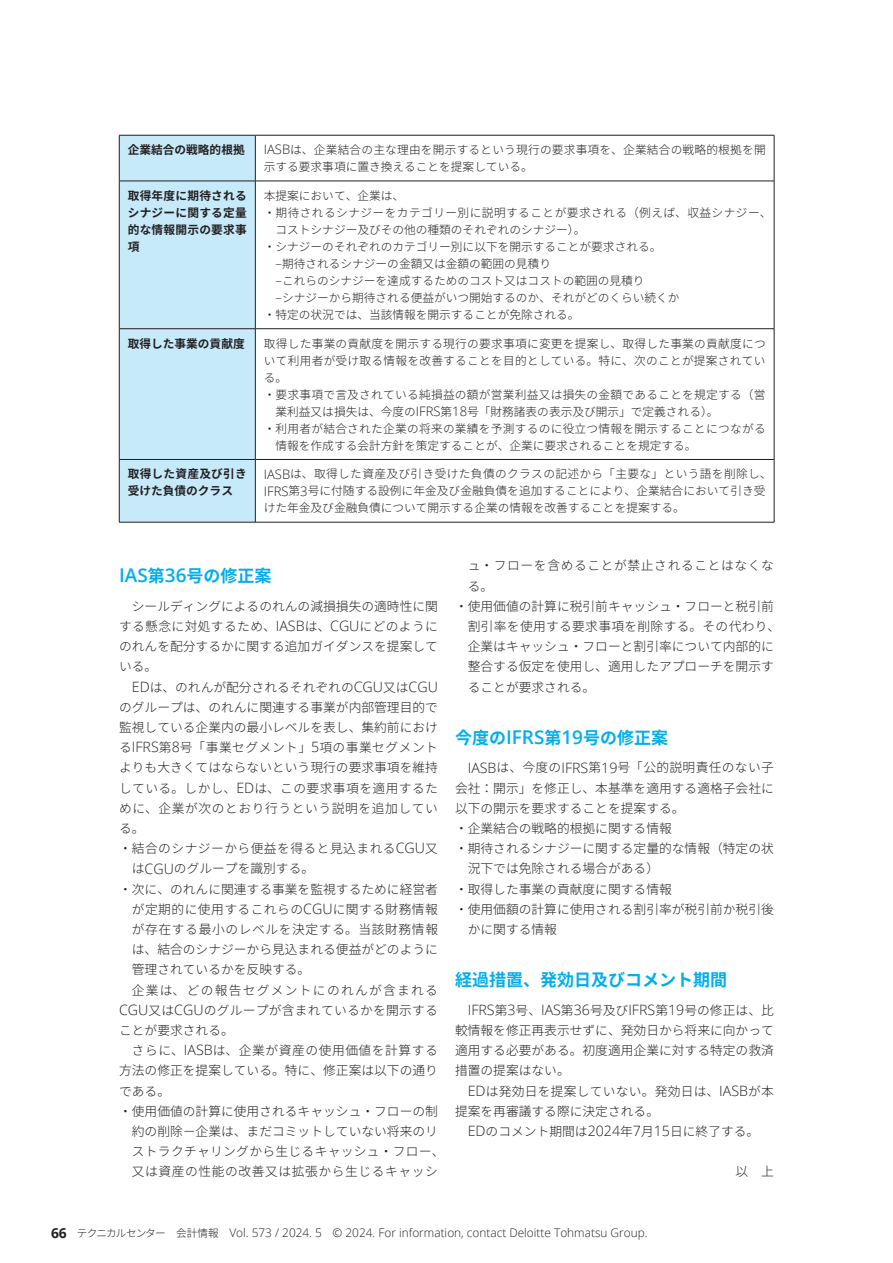
<style>
.page{position:relative;width:893px;height:1263px;background:#fff}
.page>*{position:absolute;margin:0;border:0;box-sizing:border-box;transform-origin:0 0}
.t1{font:700 16.95px "Noto Sans CJ Kjp";color:#00aeef}
.t2{font:300 14.25px "Open Sans";color:#231f20}
.t3{font:300 12.75px/20.2px "Noto Sans CJ Kjp";color:#231f20;text-align:justify}
.t4{font:300 12.75px "Noto Sans CJ Kjp";letter-spacing:.035em;color:#231f20}
.t5{font:300 12.75px "Noto Sans CJ Kjp";letter-spacing:.025em;color:#231f20}
.t6{font:300 12.75px "Noto Sans CJ Kjp";letter-spacing:.045em;color:#231f20}
.t7{font:300 12.75px/20.2px "Noto Sans CJ Kjp";letter-spacing:.02em;color:#231f20}
.t8{font:300 12.75px "Noto Sans CJ Kjp";letter-spacing:.05em;color:#231f20}
.t9{font:300 12.75px "Noto Sans CJ Kjp";letter-spacing:.1em;color:#231f20}
.t10{font:300 11.85px "Open Sans";color:#231f20}
.t11{font:300 11.7px/17px "Noto Sans CJ Kjp";letter-spacing:.005em;color:#231f20}
.t12{font:300 11.7px "Noto Sans CJ Kjp";letter-spacing:.025em;color:#231f20}
.t13{font:700 11.7px/17px "Noto Sans CJ Kjp";letter-spacing:.02em;color:#231f20;text-align:justify}
.t14{font:300 11.7px "Noto Sans CJ Kjp";letter-spacing:.04em;color:#231f20}
.t15{font:700 11.7px "Noto Sans CJ Kjp";color:#231f20}
.s1{font-family:"Open Sans";font-size:13.05px}
.s2{font-family:"Open Sans";font-weight:600;font-size:18.9px}
.s3{font-family:"Open Sans";font-size:14.25px}
.s4{font-family:"Noto Sans CJ Kjp";font-size:12.75px}
.s5{font-weight:700;font-size:13.8px}
.s6{font-family:"Noto Sans CJ Kjp";font-size:10.65px}
</style>
<div class="page">
<div style="left:120px;top:136px;width:135px;height:386px;background:#c6eafa"></div>
<svg style="left:256px;top:136px;width:518px;height:386px"></svg>
<hr style="left:119px;top:135px;width:136px;height:1px;background:#231f20">
<hr style="left:119px;top:135px;width:1px;height:46px;background:#231f20">
<hr style="left:255px;top:135px;width:519px;height:1px;background:#231f20">
<hr style="left:255px;top:135px;width:1px;height:46px;background:#231f20">
<hr style="left:774px;top:135px;width:1px;height:46px;background:#231f20">
<hr style="left:119px;top:181px;width:136px;height:1px;background:#231f20">
<hr style="left:119px;top:181px;width:1px;height:147px;background:#231f20">
<hr style="left:255px;top:181px;width:519px;height:1px;background:#231f20">
<hr style="left:255px;top:181px;width:1px;height:147px;background:#231f20">
<hr style="left:774px;top:181px;width:1px;height:147px;background:#231f20">
<hr style="left:119px;top:328px;width:136px;height:1px;background:#231f20">
<hr style="left:119px;top:329px;width:1px;height:130px;background:#231f20">
<hr style="left:255px;top:328px;width:519px;height:1px;background:#231f20">
<hr style="left:255px;top:329px;width:1px;height:130px;background:#231f20">
<hr style="left:774px;top:329px;width:1px;height:130px;background:#231f20">
<hr style="left:119px;top:459px;width:136px;height:1px;background:#231f20">
<hr style="left:119px;top:460px;width:1px;height:62px;background:#231f20">
<hr style="left:255px;top:459px;width:519px;height:1px;background:#231f20">
<hr style="left:255px;top:460px;width:1px;height:62px;background:#231f20">
<hr style="left:774px;top:460px;width:1px;height:62px;background:#231f20">
<hr style="left:119px;top:522px;width:136px;height:1px;background:#231f20">
<hr style="left:255px;top:522px;width:519px;height:1px;background:#231f20">
<p class="t15" style="left:128px;top:143px;width:118px">企業結合の戦略的根拠</p>
<p class="t11" style="left:264px;top:141px;width:503px"><span class="s1">IASB</span>は、企業結合の主な理由を開示するという現行の要求事項を、企業結合の戦略的根拠を開示する要求事項に置き換えることを提案している。</p>
<p class="t13" style="left:128px;top:187px;width:121px">取得年度に期待されるシナジーに関する定量的な情報開示の要求事項</p>
<p class="t11" style="left:264px;top:187px;width:142px">本提案において、企業は、</p>
<p class="t14" style="left:264px;top:206px;width:509px">・期待されるシナジーをカテゴリー別に説明することが要求される（例えば、収益シナジー、</p>
<p class="t11" style="left:276px;top:221px;width:311px">コストシナジー及びその他の種類のそれぞれのシナジー）。</p>
<p class="t11" style="left:264px;top:238px;width:399px">・シナジーのそれぞれのカテゴリー別に以下を開示することが要求される。</p>
<p class="t11" style="left:276px;top:255px;width:277px"><span class="s1">–</span> 期待されるシナジーの金額又は金額の範囲の見積り</p>
<p class="t11" style="left:276px;top:272px;width:371px"><span class="s1">–</span> これらのシナジーを達成するためのコスト又はコストの範囲の見積り</p>
<p class="t11" style="left:264px;top:289px;width:417px;text-indent:12px"><span class="s1">–</span> シナジーから期待される便益がいつ開始するのか、それがどのくらい続くか・特定の状況では、当該情報を開示することが免除される。</p>
<p class="t15" style="left:128px;top:337px;width:118px">取得した事業の貢献度</p>
<p class="t12" style="left:264px;top:337px;width:503px">取得した事業の貢献度を開示する現行の要求事項に変更を提案し、取得した事業の貢献度につ</p>
<p class="t12" style="left:264px;top:354px;width:503px">いて利用者が受け取る情報を改善することを目的としている。特に、次のことが提案されてい</p>
<p class="t11" style="left:264px;top:369px;width:25px">る。</p>
<p class="t12" style="left:264px;top:388px;width:503px">・要求事項で言及されている純損益の額が営業利益又は損失の金額であることを規定する（営</p>
<p class="t11" style="left:276px;top:403px;width:444px">業利益又は損失は、今度の<span class="s1">IFRS</span>第<span class="s1">18</span>号「財務諸表の表示及び開示」で定義される）。</p>
<p class="t12" style="left:264px;top:422px;width:503px">・利用者が結合された企業の将来の業績を予測するのに役立つ情報を開示することにつながる</p>
<p class="t11" style="left:276px;top:437px;width:422px">情報を作成する会計方針を策定することが、企業に要求されることを規定する。</p>
<p class="t13" style="left:128px;top:466px;width:121px">取得した資産及び引き受けた負債のクラス</p>
<p class="t11" style="left:264px;top:466px;width:509px"><span class="s1">IASB</span>は、取得した資産及び引き受けた負債のクラスの記述から「主要な」という語を削除し、<br><span class="s1">IFRS</span>第<span class="s1">3</span>号に付随する設例に年金及び金融負債を追加することにより、企業結合において引き受けた年金及び金融負債について開示する企業の情報を改善することを提案する。</p>
<h1 class="t1" style="left:119px;top:566px;width:154px"><span class="s2">IAS</span>第<span class="s2">36</span>号の修正案</h1>
<p class="t3" style="left:119px;top:596px;width:320px;text-indent:13px">シールディングによるのれんの減損損失の適時性に関する懸念に対処するため、<span class="s3">IASB</span>は、<span class="s3">CGU</span>にどのようにのれんを配分するかに関する追加ガイダンスを提案している。</p>
<p class="t3" style="left:132px;top:677px;width:308px"><span class="s3">ED</span>は、のれんが配分されるそれぞれの<span class="s3">CGU</span>又は<span class="s3">CGU</span></p>
<p class="t3" style="left:119px;top:697px;width:320px">のグループは、のれんに関連する事業が内部管理目的で</p>
<p class="t3" style="left:119px;top:717px;width:320px">監視している企業内の最小レベルを表し、集約前におけ</p>
<p class="t4" style="left:119px;top:740px;width:320px">る<span class="s3">IFRS</span>第<span class="s3">8</span>号「事業セグメント」<span class="s3">5</span>項の事業セグメント</p>
<p class="t3" style="left:119px;top:758px;width:320px">よりも大きくてはならないという現行の要求事項を維持</p>
<p class="t4" style="left:119px;top:781px;width:320px">している。しかし、<span class="s3">ED</span>は、この要求事項を適用するた</p>
<p class="t6" style="left:119px;top:801px;width:320px">めに、企業が次のとおり行うという説明を追加してい</p>
<p class="t3" style="left:119px;top:818px;width:27px">る。</p>
<p class="t4" style="left:119px;top:841px;width:320px">・結合のシナジーから便益を得ると見込まれる<span class="s3">CGU</span>又</p>
<p class="t3" style="left:132px;top:859px;width:184px">は<span class="s3">CGU</span>のグループを識別する。</p>
<p class="t3" style="left:119px;top:879px;width:320px">・次に、のれんに関連する事業を監視するために経営者</p>
<p class="t4" style="left:132px;top:902px;width:308px">が定期的に使用するこれらの<span class="s3">CGU</span>に関する財務情報</p>
<p class="t8" style="left:132px;top:922px;width:308px">が存在する最小のレベルを決定する。当該財務情報</p>
<p class="t3" style="left:132px;top:940px;width:308px">は、結合のシナジーから見込まれる便益がどのように</p>
<p class="t3" style="left:132px;top:960px;width:180px">管理されているかを反映する。</p>
<p class="t9" style="left:132px;top:983px;width:308px">企業は、どの報告セグメントにのれんが含まれる</p>
<p class="t7" style="left:119px;top:1000px;width:320px"><span class="s3">CGU</span>又は<span class="s3">CGU</span>のグループが含まれているかを開示する</p>
<p class="t3" style="left:119px;top:1020px;width:116px">ことが要求される。</p>
<p class="t6" style="left:132px;top:1043px;width:308px">さらに、<span class="s3">IASB</span>は、企業が資産の使用価値を計算する</p>
<p class="t3" style="left:119px;top:1061px;width:320px">方法の修正を提案している。特に、修正案は以下の通り</p>
<p class="t3" style="left:119px;top:1081px;width:53px">である。</p>
<p class="t3" style="left:119px;top:1101px;width:320px">・使用価値の計算に使用されるキャッシュ・フローの制</p>
<p class="t3" style="left:132px;top:1121px;width:308px">約の削除－企業は、まだコミットしていない将来のリ</p>
<p class="t5" style="left:132px;top:1144px;width:314px">ストラクチャリングから生じるキャッシュ・フロー、</p>
<p class="t6" style="left:132px;top:1164px;width:308px">又は資産の性能の改善又は拡張から生じるキャッシ</p>
<p class="t8" style="left:468px;top:559px;width:308px">ュ・フローを含めることが禁止されることはなくな</p>
<p class="t3" style="left:468px;top:576px;width:27px">る。</p>
<p class="t3" style="left:455px;top:596px;width:320px">・使用価値の計算に税引前キャッシュ・フローと税引前</p>
<p class="t5" style="left:468px;top:619px;width:314px">割引率を使用する要求事項を削除する。その代わり、</p>
<p class="t3" style="left:468px;top:637px;width:308px">企業はキャッシュ・フローと割引率について内部的に</p>
<p class="t3" style="left:468px;top:657px;width:308px">整合する仮定を使用し、適用したアプローチを開示す</p>
<p class="t3" style="left:468px;top:677px;width:129px">ることが要求される。</p>
<h1 class="t1" style="left:455px;top:728px;width:215px">今度の<span class="s2">IFRS</span>第<span class="s2">19</span>号の修正案</h1>
<p class="t5" style="left:468px;top:760px;width:308px"><span class="s3">IASB</span>は、今度の<span class="s3">IFRS</span>第<span class="s3">19</span>号「公的説明責任のない子</p>
<p class="t3" style="left:455px;top:778px;width:320px">会社：開示」を修正し、本基準を適用する適格子会社に</p>
<p class="t3" style="left:455px;top:798px;width:231px">以下の開示を要求することを提案する。</p>
<p class="t3" style="left:455px;top:818px;width:218px">・企業結合の戦略的根拠に関する情報</p>
<p class="t3" style="left:455px;top:839px;width:320px">・期待されるシナジーに関する定量的な情報（特定の状</p>
<p class="t3" style="left:468px;top:859px;width:193px">況下では免除される場合がある）</p>
<p class="t3" style="left:455px;top:879px;width:218px">・取得した事業の貢献度に関する情報</p>
<p class="t3" style="left:455px;top:899px;width:320px">・使用価額の計算に使用される割引率が税引前か税引後</p>
<p class="t3" style="left:468px;top:919px;width:91px">かに関する情報</p>
<h1 class="t1" style="left:455px;top:970px;width:274px">経過措置、発効日及びコメント期間</h1>
<p class="t2" style="left:468px;top:1000px;width:308px">IFRS<span class="s4">第</span>3<span class="s4">号、</span>IAS<span class="s4">第</span>36<span class="s4">号及び</span>IFRS<span class="s4">第</span>19<span class="s4">号の修正は、比</span></p>
<p class="t3" style="left:455px;top:1020px;width:320px">較情報を修正再表示せずに、発効日から将来に向かって適用する必要がある。初度適用企業に対する特定の救済措置の提案はない。</p>
<p class="t7" style="left:455px;top:1081px;width:320px;text-indent:13px"><span class="s3">ED</span>は発効日を提案していない。発効日は、<span class="s3">IASB</span>が本提案を再審議する際に決定される。</p>
<p class="t3" style="left:468px;top:1121px;width:293px"><span class="s3">ED</span>のコメント期間は<span class="s3">2024</span>年<span class="s3">7</span>月<span class="s3">15</span>日に終了する。</p>
<p class="t3" style="left:736px;top:1162px;width:40px">以　上</p>
<p class="t10" style="left:51px;top:1225px;width:598px"><span class="s5">66</span><span class="s6">　テクニカルセンター　会計情報　</span>Vol. 573 / 2024. 5 © 2024. For information, contact Deloitte Tohmatsu Group.</p>
</div>
